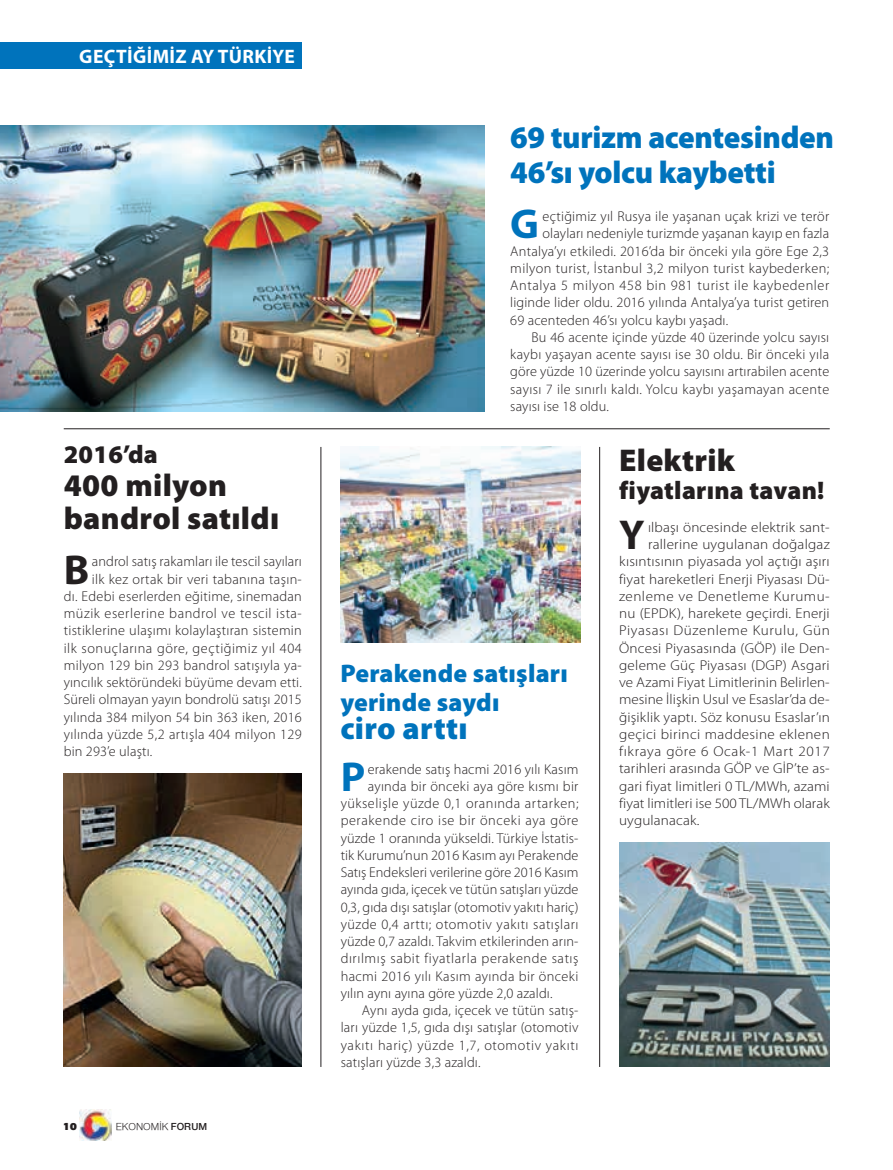
<style>
.page{position:relative;width:893px;height:1170px;background:#fff}
.page>*{position:absolute;margin:0;border:0;box-sizing:border-box;transform-origin:0 0}
.t1{font:700 41.85px "Myriad Pro";color:#231f20}
.t2{font:700 41.85px "Myriad Pro";color:#0073bc}
.t3{font:900 31.5px/34.5px "Myriad Pro";letter-spacing:-.01em;color:#0073bc}
.t4{font:900 31.5px/33px "Myriad Pro";letter-spacing:.01em;color:#231f20}
.t5{font:900 31.5px "Myriad Pro";letter-spacing:.01em;color:#0073bc}
.t6{font:900 25.5px/28.5px "Myriad Pro";letter-spacing:.01em;color:#0073bc}
.t7{font:900 25.5px "Myriad Pro";letter-spacing:.01em;color:#231f20}
.t8{font:700 19.5px "Myriad Pro";letter-spacing:.02em;color:#fff}
.t9{font:300 14.25px "Myriad Pro";letter-spacing:.015em;color:#231f20}
.t10{font:300 14.25px "Myriad Pro";letter-spacing:.015em;color:#231f20;scale:1.06 1}
.t11{font:300 14.25px "Myriad Pro";letter-spacing:.04em;color:#231f20}
.t12{font:300 14.25px "Myriad Pro";letter-spacing:.035em;color:#231f20}
.t13{font:300 14.25px "Myriad Pro";letter-spacing:.04em;color:#231f20;scale:1.06 1}
.t14{font:300 14.25px "Myriad Pro";letter-spacing:.045em;color:#231f20}
.t15{font:10.5px "Nimbus Sans Novus";color:#231f20}
.t16{font:900 10.5px "PF Agora Sans Pro";color:#231f20}
.s1{font-weight:600}
</style>
<div class="page">
<img style="left:80px;top:1109px;width:31px;height:31px">
<div style="left:0;top:43px;width:302px;height:26px;background:#0073bc"></div>
<img style="left:0;top:125px;width:485px;height:286px">
<img style="left:341px;top:447px;width:239px;height:195px">
<img style="left:63px;top:773px;width:238px;height:293px">
<hr style="left:599px;top:447px;width:1px;height:619px;background:#231f20">
<hr style="left:64px;top:428px;width:766px;height:1px;background:#231f20">
<hr style="left:321px;top:447px;width:1px;height:619px;background:#231f20">
<img style="left:619px;top:842px;width:211px;height:224px">
<h3 class="t8" style="left:79px;top:49px;width:217px">GEÇTİĞİMİZ AY TÜRKİYE</h3>
<h3 class="t7" style="left:64px;top:445px;width:96px">2016’da</h3>
<h2 class="t4" style="left:64px;top:471px;width:217px">400 milyon bandrol satıldı</h2>
<h1 class="t1" style="left:64px;top:553px;width:27px">B</h1>
<p class="t9" style="left:92px;top:556px;width:212px">androl satış rakamları ile tescil sayıları</p>
<p class="t9" style="left:92px;top:573px;width:212px">ilk kez ortak bir veri tabanına taşın-</p>
<p class="t9" style="left:64px;top:590px;width:240px">dı. Edebi eserlerden eğitime, sinemadan</p>
<p class="t11" style="left:64px;top:608px;width:240px">müzik eserlerine bandrol ve tescil ista-</p>
<p class="t9" style="left:64px;top:625px;width:240px">tistiklerine ulaşımı kolaylaştıran sistemin</p>
<p class="t11" style="left:64px;top:642px;width:240px">ilk sonuçlarına göre, geçtiğimiz yıl 404</p>
<p class="t9" style="left:64px;top:659px;width:240px">milyon 129 bin 293 bandrol satışıyla ya-</p>
<p class="t9" style="left:64px;top:677px;width:240px">yıncılık sektöründeki büyüme devam etti.</p>
<p class="t9" style="left:64px;top:694px;width:240px">Süreli olmayan yayın bondrolü satışı 2015</p>
<p class="t9" style="left:64px;top:711px;width:240px">yılında 384 milyon 54 bin 363 iken, 2016</p>
<p class="t9" style="left:64px;top:728px;width:240px">yılında yüzde 5,2 artışla 404 milyon 129</p>
<p class="t9" style="left:64px;top:746px;width:90px">bin 293’e ulaştı.</p>
<p class="t16" style="left:63px;top:1122px;width:15px">10</p>
<p class="t15" style="left:116px;top:1120px;width:93px">EKONOMİK <span class="s1">FORUM</span></p>
<h2 class="t3" style="left:510px;top:123px;width:325px">69 turizm acentesinden<br>46’sı yolcu kaybetti</h2>
<h1 class="t2" style="left:510px;top:208px;width:30px">G</h1>
<p class="t9" style="left:542px;top:211px;width:288px">eçtiğimiz yıl Rusya ile yaşanan uçak krizi ve terör</p>
<p class="t9" style="left:542px;top:228px;width:288px">olayları nedeniyle turizmde yaşanan kayıp en fazla</p>
<p class="t9" style="left:510px;top:245px;width:320px">Antalya’yı etkiledi. 2016’da bir önceki yıla göre Ege 2,3</p>
<p class="t9" style="left:510px;top:263px;width:320px">milyon turist, İstanbul 3,2 milyon turist kaybederken;</p>
<p class="t11" style="left:510px;top:280px;width:320px">Antalya 5 milyon 458 bin 981 turist ile kaybedenler</p>
<p class="t9" style="left:510px;top:297px;width:320px">liginde lider oldu. 2016 yılında Antalya’ya turist getiren</p>
<p class="t9" style="left:510px;top:314px;width:219px">69 acenteden 46’sı yolcu kaybı yaşadı.</p>
<p class="t9" style="left:531px;top:332px;width:299px">Bu 46 acente içinde yüzde 40 üzerinde yolcu sayısı</p>
<p class="t9" style="left:510px;top:349px;width:320px">kaybı yaşayan acente sayısı ise 30 oldu. Bir önceki yıla</p>
<p class="t9" style="left:510px;top:366px;width:320px">göre yüzde 10 üzerinde yolcu sayısını artırabilen acente</p>
<p class="t9" style="left:510px;top:383px;width:320px">sayısı 7 ile sınırlı kaldı. Yolcu kaybı yaşamayan acente</p>
<p class="t9" style="left:510px;top:401px;width:100px">sayısı ise 18 oldu.</p>
<h2 class="t4" style="left:619px;top:446px;width:117px">Elektrik</h2>
<h3 class="t7" style="left:619px;top:480px;width:207px">fiyatlarına tavan!</h3>
<h3 class="t6" style="left:340px;top:661px;width:229px">Perakende satışları yerinde saydı</h3>
<h2 class="t5" style="left:340px;top:716px;width:129px">ciro arttı</h2>
<h1 class="t2" style="left:341px;top:760px;width:26px">P</h1>
<p class="t9" style="left:368px;top:763px;width:212px">erakende satış hacmi 2016 yılı Kasım</p>
<p class="t9" style="left:368px;top:780px;width:212px">ayında bir önceki aya göre kısmı bir</p>
<p class="t12" style="left:341px;top:797px;width:239px">yükselişle yüzde 0,1 oranında artarken;</p>
<p class="t11" style="left:341px;top:815px;width:239px">perakende ciro ise bir önceki aya göre</p>
<p class="t9" style="left:341px;top:832px;width:239px">yüzde 1 oranında yükseldi. Türkiye İstatis-</p>
<p class="t9" style="left:341px;top:849px;width:239px">tik Kurumu’nun 2016 Kasım ayı Perakende</p>
<p class="t9" style="left:341px;top:866px;width:239px">Satış Endeksleri verilerine göre 2016 Kasım</p>
<p class="t9" style="left:341px;top:884px;width:239px">ayında gıda, içecek ve tütün satışları yüzde</p>
<p class="t9" style="left:341px;top:901px;width:239px">0,3, gıda dışı satışlar (otomotiv yakıtı hariç)</p>
<p class="t12" style="left:341px;top:918px;width:239px">yüzde 0,4 arttı; otomotiv yakıtı satışları</p>
<p class="t9" style="left:341px;top:935px;width:239px">yüzde 0,7 azaldı. Takvim etkilerinden arın-</p>
<p class="t11" style="left:341px;top:953px;width:239px">dırılmış sabit fiyatlarla perakende satış</p>
<p class="t9" style="left:341px;top:970px;width:239px">hacmi 2016 yılı Kasım ayında bir önceki</p>
<p class="t9" style="left:341px;top:987px;width:213px">yılın aynı ayına göre yüzde 2,0 azaldı.</p>
<p class="t9" style="left:362px;top:1004px;width:218px">Aynı ayda gıda, içecek ve tütün satış-</p>
<p class="t9" style="left:341px;top:1021px;width:239px">ları yüzde 1,5, gıda dışı satışlar (otomotiv</p>
<p class="t14" style="left:341px;top:1039px;width:239px">yakıtı hariç) yüzde 1,7, otomotiv yakıtı</p>
<p class="t9" style="left:341px;top:1056px;width:141px">satışları yüzde 3,3 azaldı.</p>
<h1 class="t1" style="left:619px;top:519px;width:27px">Y</h1>
<p class="t9" style="left:648px;top:521px;width:183px">ılbaşı öncesinde elektrik sant-</p>
<p class="t10" style="left:648px;top:539px;width:173px">rallerine uygulanan doğalgaz</p>
<p class="t10" style="left:619px;top:556px;width:200px">kısıntısının piyasada yol açtığı aşırı</p>
<p class="t10" style="left:619px;top:573px;width:200px">fiyat hareketleri Enerji Piyasası Dü-</p>
<p class="t10" style="left:619px;top:590px;width:200px">zenleme ve Denetleme Kurumu-</p>
<p class="t10" style="left:619px;top:608px;width:200px">nu (EPDK), harekete geçirdi. Enerji</p>
<p class="t13" style="left:619px;top:625px;width:200px">Piyasası Düzenleme Kurulu, Gün</p>
<p class="t10" style="left:619px;top:642px;width:200px">Öncesi Piyasasında (GÖP) ile Den-</p>
<p class="t10" style="left:619px;top:659px;width:200px">geleme Güç Piyasası (DGP) Asgari</p>
<p class="t10" style="left:619px;top:677px;width:200px">ve Azami Fiyat Limitlerinin Belirlen-</p>
<p class="t10" style="left:619px;top:694px;width:200px">mesine İlişkin Usul ve Esaslar’da de-</p>
<p class="t10" style="left:619px;top:711px;width:200px">ğişiklik yaptı. Söz konusu Esaslar’ın</p>
<p class="t10" style="left:619px;top:728px;width:200px">geçici birinci maddesine eklenen</p>
<p class="t13" style="left:619px;top:745px;width:200px">fıkraya göre 6 Ocak-1 Mart 2017</p>
<p class="t10" style="left:619px;top:763px;width:200px">tarihleri arasında GÖP ve GİP’te as-</p>
<p class="t10" style="left:619px;top:780px;width:200px">gari fiyat limitleri 0 TL/MWh, azami</p>
<p class="t10" style="left:619px;top:797px;width:200px">fiyat limitleri ise 500 TL/MWh olarak</p>
<p class="t10" style="left:619px;top:814px;width:77px">uygulanacak.</p>
</div>
